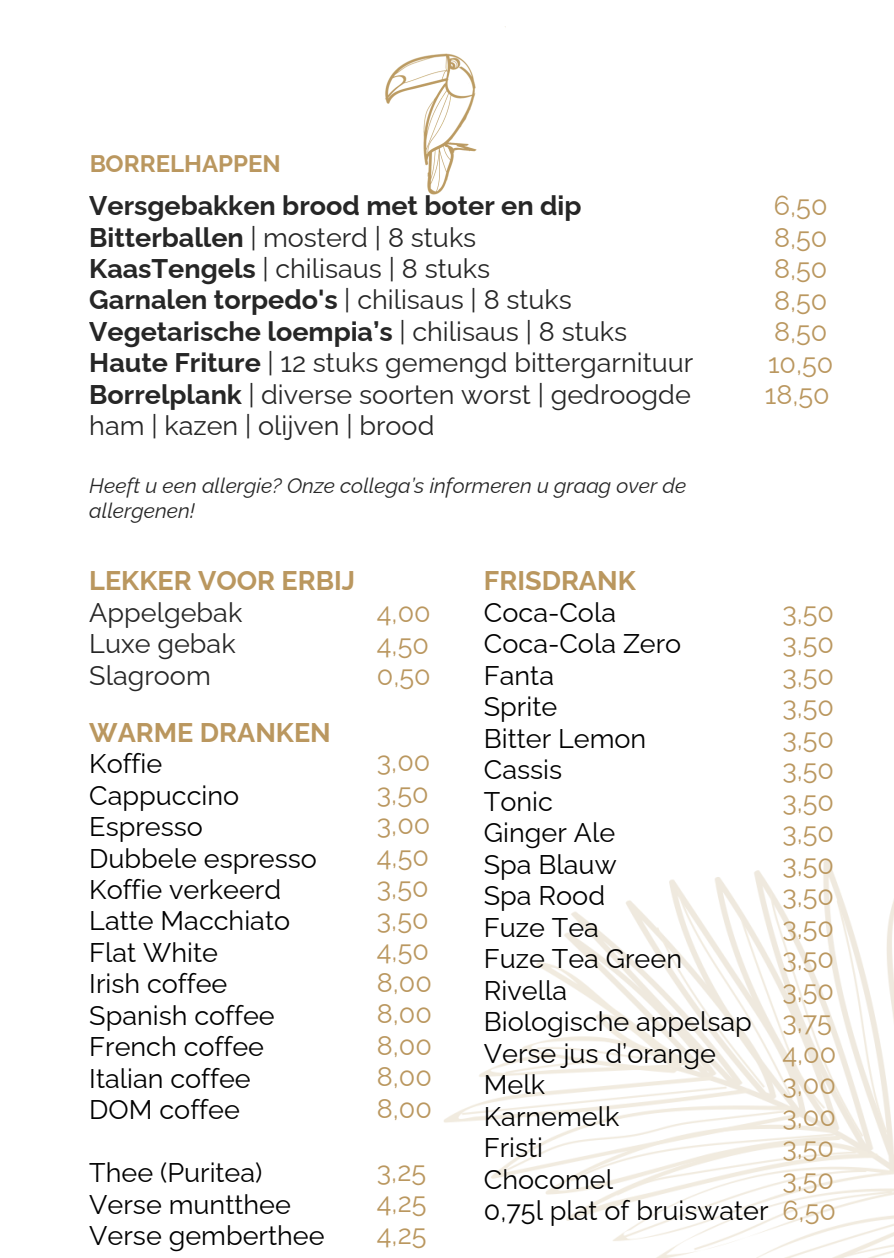
<style>
.page{position:relative;width:894px;height:1258px;background:#fff}
.page>*{position:absolute;margin:0;border:0;box-sizing:border-box;transform-origin:0 0}
.t1{font:27px/31.5px "Raleway";color:#000}
.t2{font:27px/31.5px "Raleway";color:#262626}
.t3{font:27px/31.5px "Raleway";color:#ba975f;text-align:justify}
.t4{font:700 27px "Raleway";color:#ba975f}
.t5{font:700 24px "Raleway";color:#ba975f}
.t6{font:italic 21px/24.6px "Raleway";color:#262626}
.s1{font-weight:700}
</style>
<div class="page">
<img style="left:444px;top:860px;width:449px;height:398px">
<img style="left:385px;top:53px;width:92px;height:142px">
<p class="t5" style="left:89px;top:150px;width:193px">BORRELHAPPEN</p>
<p class="t2" style="left:89px;top:190px;width:605px"><span class="s1">Versgebakken brood met boter en dip Bitterballen</span> | mosterd | 8 stuks<br><span class="s1">KaasTengels</span> | chilisaus | 8 stuks<br><span class="s1">Garnalen torpedo's</span> | chilisaus | 8 stuks <span class="s1">Vegetarische loempia’s</span> | chilisaus | 8 stuks <span class="s1">Haute Friture</span> | 12 stuks gemengd bittergarnituur <span class="s1">Borrelplank</span> | diverse soorten worst | gedroogde ham | kazen | olijven | brood</p>
<p class="t6" style="left:89px;top:473px;width:598px">Heeft u een allergie? Onze collega’s informeren u graag over de allergenen!</p>
<p class="t3" style="left:764px;top:190px;width:70px;text-align:center">6,50<br>8,50<br>8,50<br>8,50<br>8,50<br>10,50<br>18,50</p>
<p class="t4" style="left:89px;top:565px;width:267px">LEKKER VOOR ERBIJ</p>
<p class="t2" style="left:89px;top:596px;width:154px">Appelgebak<br>Luxe gebak<br>Slagroom</p>
<p class="t3" style="left:377px;top:597px;width:55px">4,00<br>4,50<br>0,50</p>
<p class="t4" style="left:89px;top:716px;width:243px">WARME DRANKEN</p>
<p class="t1" style="left:89px;top:748px;width:229px">Koffie<br>Cappuccino<br>Espresso<br>Dubbele espresso<br>Koffie verkeerd<br>Latte Macchiato<br>Flat White<br>Irish coffee<br>Spanish coffee<br>French coffee<br>Italian coffee<br>DOM coffee</p>
<p class="t3" style="left:377px;top:746px;width:57px;text-align:left">3,00<br>3,50<br>3,00<br>4,50<br>3,50<br>3,50<br>4,50<br>8,00<br>8,00<br>8,00<br>8,00<br>8,00</p>
<p class="t1" style="left:89px;top:1157px;width:237px">Thee (Puritea)<br>Verse muntthee<br>Verse gemberthee</p>
<p class="t3" style="left:377px;top:1155px;width:51px">3,25<br>4,25<br>4,25</p>
<p class="t4" style="left:484px;top:565px;width:153px">FRISDRANK</p>
<p class="t1" style="left:484px;top:596px;width:286px">Coca-Cola<br>Coca-Cola Zero<br>Fanta<br>Sprite<br>Bitter Lemon<br>Cassis<br>Tonic<br>Ginger Ale<br>Spa Blauw<br>Spa Rood<br>Fuze Tea<br>Fuze Tea Green<br>Rivella<br>Biologische appelsap<br>Verse jus d’orange<br>Melk<br>Karnemelk<br>Fristi<br>Chocomel<br>0,75l plat of bruiswater</p>
<p class="t3" style="left:782px;top:596px;width:55px;text-align:left">3,50<br>3,50<br>3,50<br>3,50<br>3,50<br>3,50<br>3,50<br>3,50<br>3,50<br>3,50<br>3,50<br>3,50<br>3,50<br>3,75<br>4,00<br>3,00<br>3,00<br>3,50<br>3,50<br>6,50</p>
</div>
